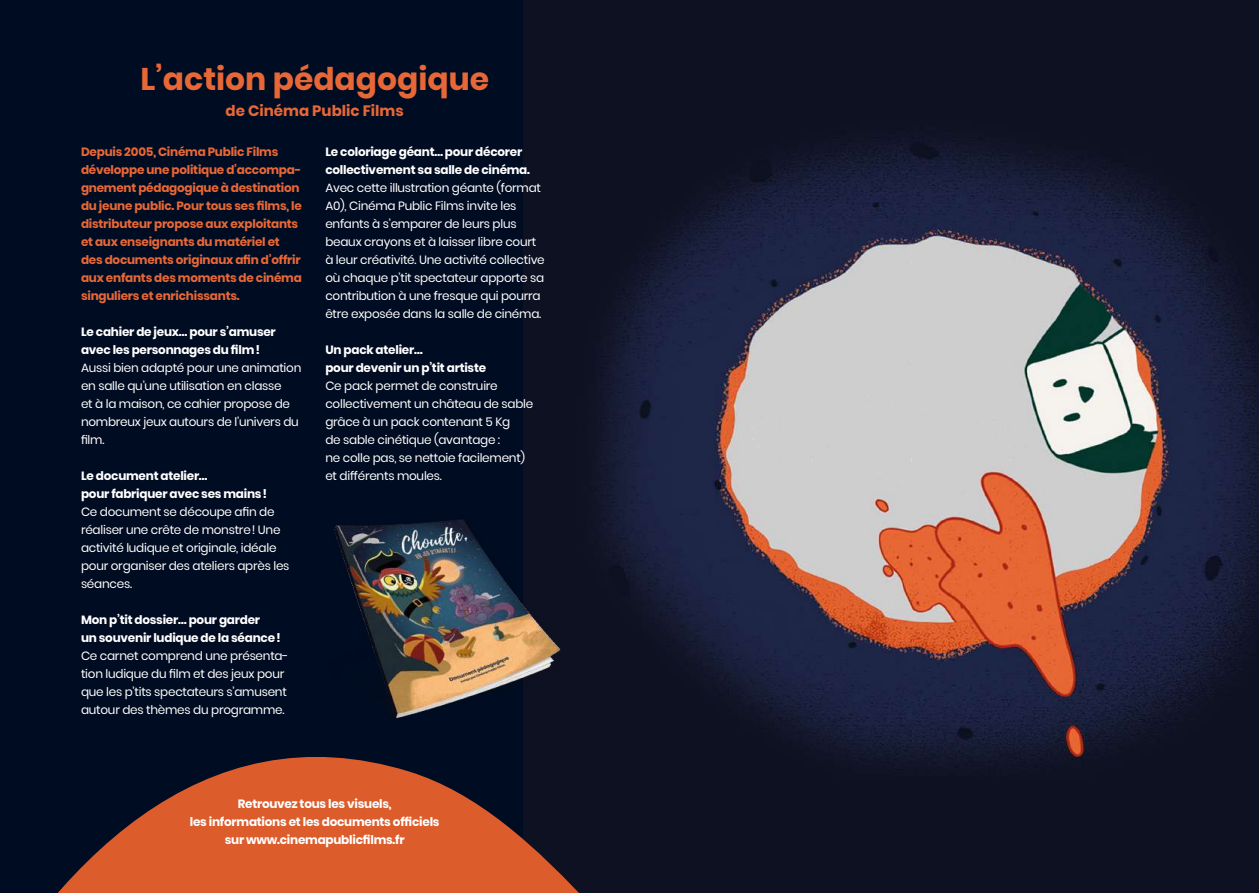
<style>
.page{position:relative;width:1259px;height:893px;background:#fff}
.page>*{position:absolute;margin:0;border:0;box-sizing:border-box;transform-origin:0 0}
.t1{font:700 31.35px "Poppins";color:#e76736}
.t2{font:700 15px "Poppins";color:#e76736}
.t3{font:12px/18px "Poppins";letter-spacing:-.02em;color:#fff}
.t4{font:700 12px/18px "Poppins";letter-spacing:-.02em;color:#fff}
.t5{font:700 12px/18px "Poppins";letter-spacing:-.02em;color:#e76736}
</style>
<div class="page">
<div style="left:0;top:0;width:629px;height:893px;background:#000c22"></div>
<img style="left:523px;top:0;width:736px;height:643px">
<svg style="left:57px;top:643px;width:1202px;height:250px;fill:#0e1122"></svg>
<img style="left:255px;top:496px;width:350px;height:263px">
<h1 class="t1" style="left:140px;top:61px;width:350px">L’action pédagogique</h1>
<p class="t2" style="left:226px;top:102px;width:180px">de Cinéma Public Films</p>
<p class="t5" style="left:81px;top:143px;width:222px">Depuis 2005, Cinéma Public Films développe une politique d’accompa&shy;gnement pédagogique à destination du jeune public. Pour tous ses films, le distributeur propose aux exploitants et aux enseignants du matériel et des documents originaux afin d’offrir aux enfants des moments de cinéma singuliers et enrichissants.</p>
<p class="t4" style="left:81px;top:323px;width:196px">Le cahier de jeux… pour s’amuser avec les personnages du film!</p>
<p class="t3" style="left:81px;top:359px;width:222px">Aussi bien adapté pour une animation en salle qu’une utilisation en classe<br>et à la maison, ce cahier propose de nombreux jeux autours de l’univers du film.</p>
<p class="t4" style="left:81px;top:467px;width:188px">Le document atelier…<br>pour fabriquer avec ses mains!</p>
<p class="t3" style="left:81px;top:503px;width:210px">Ce document se découpe afin de réaliser une crête de monstre! Une activité ludique et originale, idéale pour organiser des ateliers après les séances.</p>
<p class="t4" style="left:81px;top:611px;width:201px">Mon p’tit dossier… pour garder<br>un souvenir ludique de la séance!</p>
<p class="t3" style="left:81px;top:647px;width:209px">Ce carnet comprend une présenta&shy;tion ludique du film et des jeux pour que les p’tits spectateurs s’amusent autour des thèmes du programme.</p>
<p class="t4" style="left:325px;top:143px;width:206px">Le coloriage géant… pour décorer collectivement sa salle de cinéma.</p>
<p class="t3" style="left:325px;top:179px;width:221px">Avec cette illustration géante (format A0), Cinéma Public Films invite les enfants à s’emparer de leurs plus beaux crayons et à laisser libre court à leur créativité. Une activité collective où chaque p’tit spectateur apporte sa contribution à une fresque qui pourra être exposée dans la salle de cinéma.</p>
<p class="t4" style="left:325px;top:341px;width:162px">Un pack atelier…<br>pour devenir un p’tit artiste</p>
<p class="t3" style="left:325px;top:377px;width:209px">Ce pack permet de construire collectivement un château de sable grâce à un pack contenant 5 Kg<br>de sable cinétique (avantage :<br>ne colle pas, se nettoie facilement) et différents moules.</p>
<p class="t4" style="left:190px;top:795px;width:251px;text-align:center">Retrouvez tous les visuels,<br>les informations et les documents officiels sur www.cinemapublicfilms.fr</p>
</div>
